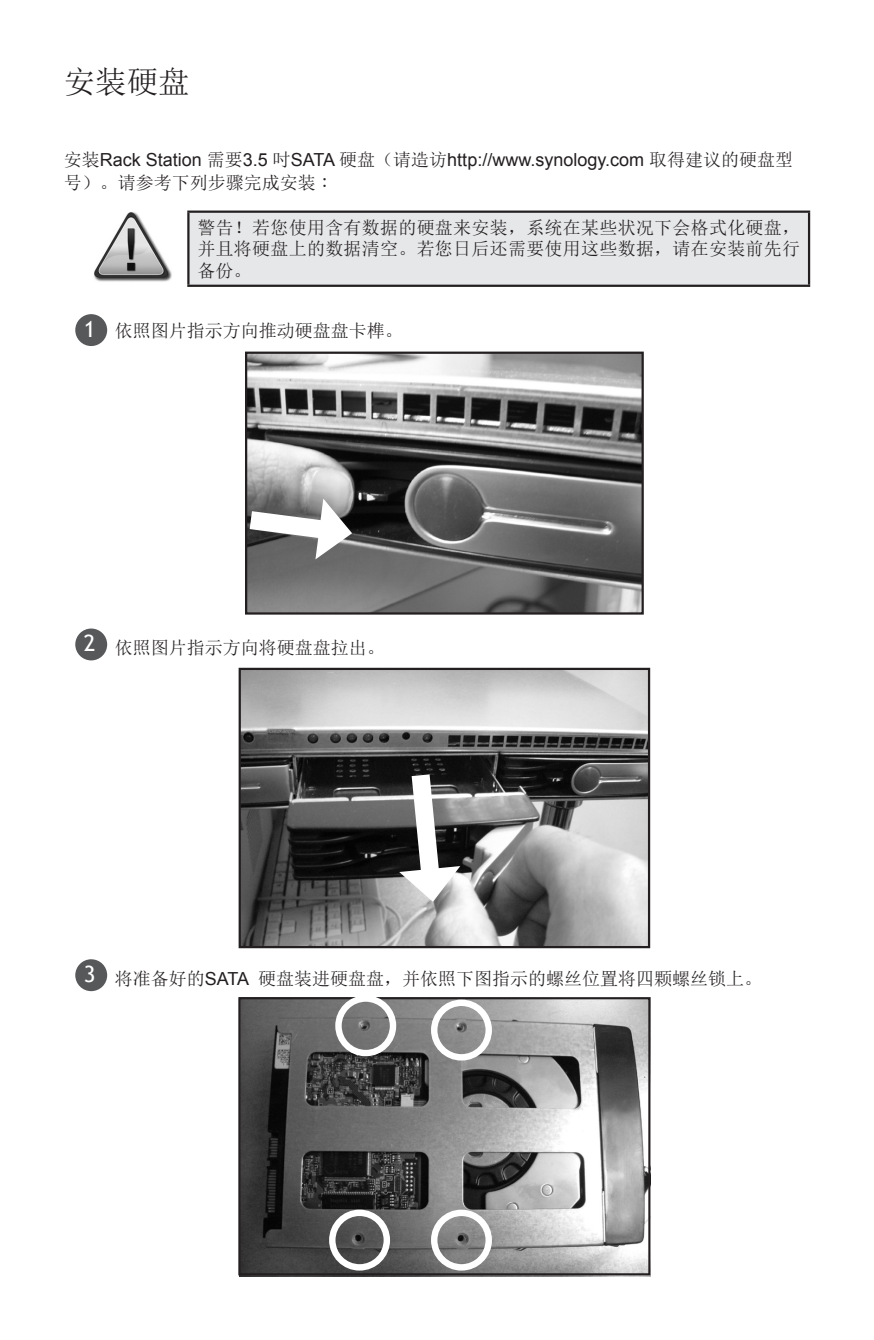
<style>
.page{position:relative;width:874px;height:1340px;background:#fff}
.page>*{position:absolute;margin:0;border:0;box-sizing:border-box;transform-origin:0 0}
.t1{font:31.5px "Sim Sun";color:#231f20}
.t2{font:22.5px "Trebuchet MS";color:#fff}
.t3{font:18px/21.6px "Sim Sun";color:#231f20;text-align:justify}
.t4{font:18px/22.5px "Arial";color:#231f20}
.s1{font-family:"Sim Sun"}
.s2{font-family:"DF Kai Shu SB Estd BF"}
.s3{font-family:"Arial"}
</style>
<div class="page">
<div style="left:188px;top:212px;width:621px;height:74px;background:#e6e7e9"></div>
<hr style="left:187px;top:210px;width:623px;height:3px;background:#231f20">
<hr style="left:187px;top:213px;width:2px;height:72px;background:#231f20">
<hr style="left:808px;top:213px;width:2px;height:72px;background:#231f20">
<hr style="left:187px;top:285px;width:623px;height:2px;background:#231f20">
<div style="left:75px;top:314px;width:32px;height:32px;background:#57585a;border-radius:50%"></div>
<div style="left:75px;top:628px;width:32px;height:32px;background:#57585a;border-radius:50%"></div>
<div style="left:75px;top:959px;width:32px;height:32px;background:#57585a;border-radius:50%"></div>
<img style="left:94px;top:212px;width:78px;height:70px">
<img style="left:240px;top:1000px;width:410px;height:276px">
<div style="left:238px;top:997px;width:412px;height:278px;border:2px solid #231f20"></div>
<div style="left:335px;top:995px;width:61px;height:61px;border:6px solid #fff;border-radius:50%"></div>
<div style="left:431px;top:999px;width:61px;height:61px;border:6px solid #fff;border-radius:50%"></div>
<div style="left:329px;top:1209px;width:61px;height:61px;border:6px solid #fff;border-radius:50%"></div>
<div style="left:431px;top:1209px;width:61px;height:61px;border:6px solid #fff;border-radius:50%"></div>
<img style="left:248px;top:354px;width:393px;height:257px">
<div style="left:245px;top:351px;width:399px;height:263px;border:2px solid #231f20"></div>
<svg style="left:245px;top:498px;width:107px;height:61px"></svg>
<img style="left:242px;top:670px;width:405px;height:275px">
<div style="left:239px;top:667px;width:411px;height:281px;border:2px solid #231f20"></div>
<svg style="left:399px;top:755px;width:61px;height:146px"></svg>
<p class="t1" style="left:64px;top:66px;width:127px">安装硬盘</p>
<p class="t4" style="left:64px;top:149px;width:731px"><span class="s1">安装</span>Rack Station <span class="s1">需要</span>3.5 <span class="s1">吋</span>SATA <span class="s1">硬盘（请造访</span>http://www.synology.com <span class="s1">取得建议的硬盘型号）。请参考下列步骤完成安装</span><span class="s2">：</span></p>
<p class="t3" style="left:197px;top:216px;width:604px">警告！若您使用含有数据的硬盘来安装，系统在某些状况下会格式化硬盘，并且将硬盘上的数据清空。若您日后还需要使用这些数据，请在安装前先行备份。</p>
<p class="t2" style="left:84px;top:316px;width:13px">1</p>
<p class="t3" style="left:115px;top:319px;width:290px">依照图片指示方向推动硬盘盘卡榫。</p>
<p class="t2" style="left:84px;top:630px;width:13px">2</p>
<p class="t3" style="left:115px;top:636px;width:272px">依照图片指示方向将硬盘盘拉出。</p>
<p class="t2" style="left:84px;top:960px;width:13px">3</p>
<p class="t3" style="left:115px;top:967px;width:649px">将准备好的<span class="s3">SATA</span> 硬盘装进硬盘盘，并依照下图指示的螺丝位置将四颗螺丝锁上。</p>
</div>
